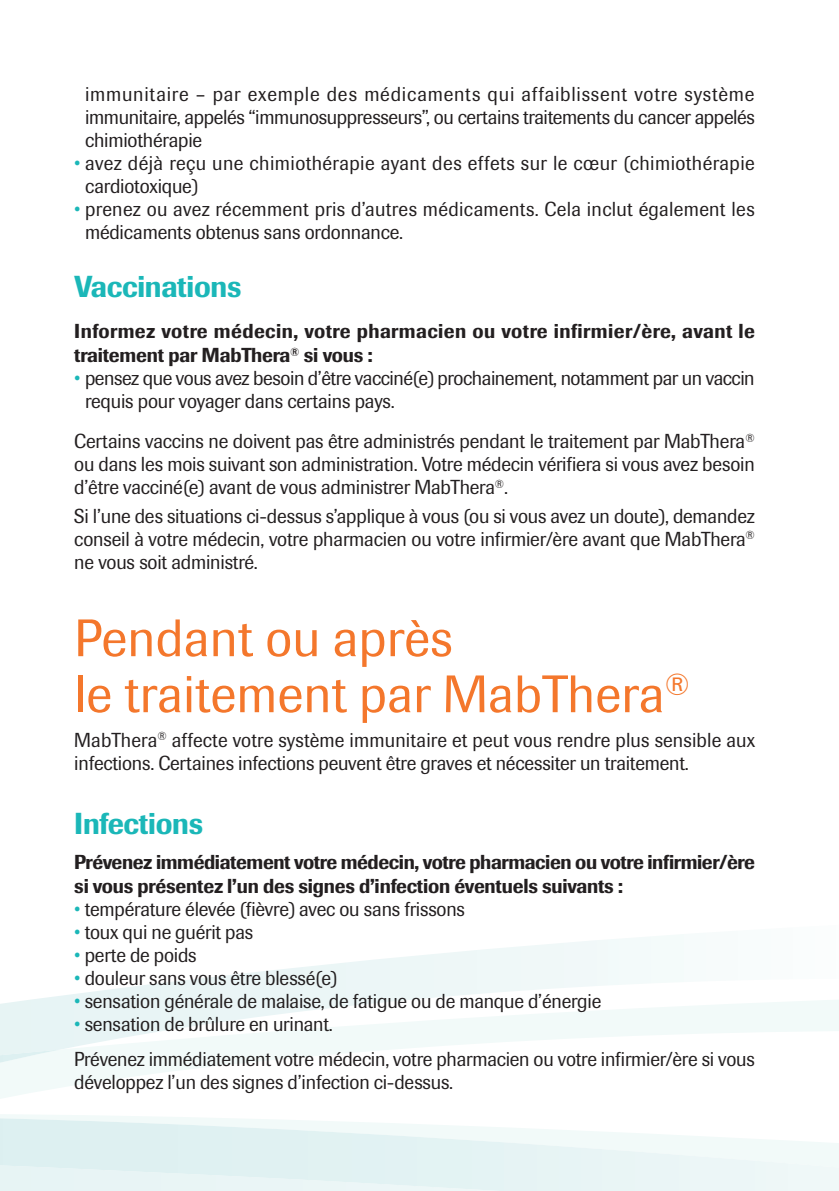
<style>
.page{position:relative;width:839px;height:1191px;background:#fff}
.page>*{position:absolute;margin:0;border:0;box-sizing:border-box;transform-origin:0 0}
.t1{font:52px/56px "Imago";letter-spacing:.005em;color:#f4772c}
.t2{font:500 30px "Imago";letter-spacing:-.01em;color:#1bb7b8;scale:.96 1}
.t3{font:20px/23px "Imago";letter-spacing:-.01em;color:#231f20;text-align:justify;scale:.96 1}
.t4{font:20px/23px "Imago";letter-spacing:.01em;color:#231f20;scale:.96 1}
.t5{font:500 20px/24px "Imago";letter-spacing:-.01em;color:#231f20;scale:.96 1}
.t6{font:20px/23px "Imago";letter-spacing:.015em;color:#231f20;scale:.96 1}
.t7{font:500 20px/24px "Imago";letter-spacing:.025em;color:#231f20;scale:.96 1}
.t8{font:20px/23px "Imago";letter-spacing:.02em;color:#231f20;scale:.96 1}
.s1{color:#1bb7b8}
</style>
<div class="page">
<svg style="left:46px;top:934px;width:638px;height:64px"></svg>
<svg style="left:0;top:998px;width:839px;height:51px"></svg>
<p class="t3" style="left:85px;top:82px;width:699px">immunitaire – par exemple des médicaments qui affaiblissent votre système immunitaire, appelés “immunosuppresseurs”, ou certains traitements du cancer appelés chimiothérapie</p>
<p class="t8" style="left:85px;top:151px;width:699px;text-indent:-11px"><span class="s1">•</span> avez déjà reçu une chimiothérapie ayant des effets sur le cœur (chimiothérapie cardiotoxique)</p>
<p class="t6" style="left:85px;top:197px;width:699px;text-indent:-11px"><span class="s1">•</span> prenez ou avez récemment pris d’autres médicaments. Cela inclut également les médicaments obtenus sans ordonnance.</p>
<h2 class="t2" style="left:74px;top:269px;width:176px">Vaccinations</h2>
<p class="t7" style="left:74px;top:319px;width:710px">Informez votre médecin, votre pharmacien ou votre infirmier/ère, avant le traitement par MabThera<sup>®</sup> si vous :</p>
<p class="t3" style="left:85px;top:367px;width:699px;text-indent:-11px"><span class="s1">•</span> pensez que vous avez besoin d’être vacciné(e) prochainement, notamment par un vaccin requis pour voyager dans certains pays.</p>
<p class="t3" style="left:74px;top:430px;width:710px">Certains vaccins ne doivent pas être administrés pendant le traitement par MabThera<sup>® </sup>ou dans les mois suivant son administration. Votre médecin vérifiera si vous avez besoin d’être vacciné(e) avant de vous administrer MabThera<sup>®</sup>.</p>
<p class="t3" style="left:74px;top:505px;width:710px">Si l’une des situations ci-dessus s’applique à vous (ou si vous avez un doute), demandez conseil à votre médecin, votre pharmacien ou votre infirmier/ère avant que MabThera<sup>® </sup>ne vous soit administré.</p>
<h1 class="t1" style="left:74px;top:610px;width:617px">Pendant ou après<br>le traitement par MabThera<sup>®</sup></h1>
<p class="t4" style="left:74px;top:728px;width:711px">MabThera<sup>®</sup> affecte votre système immunitaire et peut vous rendre plus sensible aux infections. Certaines infections peuvent être graves et nécessiter un traitement.</p>
<h2 class="t2" style="left:74px;top:805px;width:136px">Infections</h2>
<p class="t5" style="left:74px;top:850px;width:710px">Prévenez immédiatement votre médecin, votre pharmacien ou votre infirmier/ère si vous présentez l’un des signes d’infection éventuels suivants :</p>
<p class="t3" style="left:74px;top:898px;width:408px"><span class="s1">•</span> température élevée (fièvre) avec ou sans frissons</p>
<p class="t3" style="left:74px;top:921px;width:188px"><span class="s1">•</span> toux qui ne guérit pas</p>
<p class="t3" style="left:74px;top:944px;width:129px"><span class="s1">•</span> perte de poids</p>
<p class="t3" style="left:74px;top:967px;width:275px"><span class="s1">•</span> douleur sans vous être blessé(e)</p>
<p class="t3" style="left:74px;top:990px;width:550px"><span class="s1">•</span> sensation générale de malaise, de fatigue ou de manque d’énergie</p>
<p class="t3" style="left:74px;top:1007px;width:710px;line-height:34.4px"><span class="s1">•</span> sensation de brûlure en urinant.<br>Prévenez immédiatement votre médecin, votre pharmacien ou votre infirmier/ère si vous</p>
<p class="t3" style="left:74px;top:1070px;width:396px">développez l’un des signes d’infection ci-dessus.</p>
</div>
